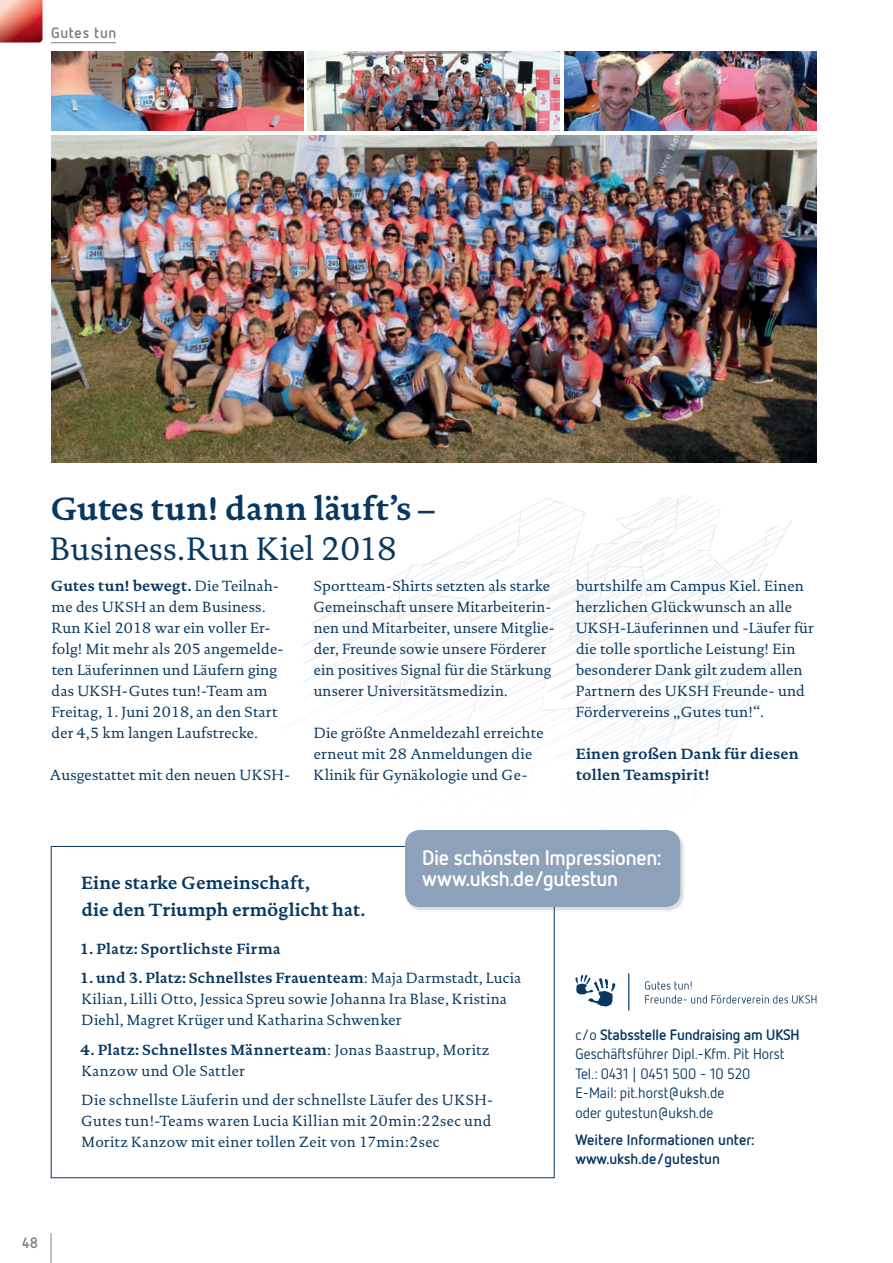
<style>
.page{position:relative;width:893px;height:1263px;background:#fff}
.page>*{position:absolute;margin:0;border:0;box-sizing:border-box;transform-origin:0 0}
.t1{font:700 33px "DTL Documenta TOT";letter-spacing:.01em;color:#083760}
.t2{font:33px "DTL Documenta TOT";letter-spacing:-.005em;color:#083760}
.t3{font:700 21px/21px "Netto OT";letter-spacing:-.015em;color:#fff}
.t4{font:700 18px/27px "DTL Documenta TOT";letter-spacing:.005em;color:#083760}
.t5{font:15px/21px "DTL Documenta TOT";letter-spacing:.01em;color:#083760}
.t6{font:15px/19.5px "Netto OT";color:#083760}
.t7{font:700 15px/21px "DTL Documenta TOT";letter-spacing:.01em;color:#083760}
.t8{font:700 15px/19.5px "Netto OT";color:#083760}
.t9{font:700 15px "Netto OT";letter-spacing:.045em;color:#7c7f7f}
.s1{font-weight:700}
</style>
<div class="page">
<img style="left:0;top:0;width:43px;height:43px">
<hr style="left:51px;top:42px;width:65px;height:1px;background:#7c7f7f">
<svg style="left:263px;top:495px;width:529px;height:428px"></svg>
<img style="left:564px;top:51px;width:252px;height:80px">
<img style="left:308px;top:51px;width:252px;height:80px">
<img style="left:51px;top:51px;width:252px;height:80px">
<img style="left:51px;top:135px;width:765px;height:327px">
<hr style="left:628px;top:974px;width:1px;height:36px;background:#083760">
<svg style="left:575px;top:975px;width:40px;height:32px"></svg>
<svg style="left:645px;top:995px;width:171px;height:8px"></svg>
<svg style="left:645px;top:981px;width:47px;height:8px"></svg>
<div style="left:406px;top:831px;width:279px;height:81px;background:#000002;opacity:.2"></div>
<div style="left:405px;top:830px;width:275px;height:77px;background:#8da2ba;border-radius:15px"></div>
<hr style="left:51px;top:1233px;width:1px;height:30px;background:#7c7f7f">
<p class="t9" style="left:51px;top:24px;width:67px">Gutes tun</p>
<h1 class="t1" style="left:51px;top:488px;width:386px">Gutes tun! dann läuft’s –</h1>
<h1 class="t2" style="left:50px;top:529px;width:348px">Business.Run Kiel 2018</h1>
<p class="t5" style="left:51px;top:575px;width:234px"><span class="s1">Gutes tun! bewegt.</span> Die Teilnah&shy;me des UKSH an dem Business.<br>Run Kiel 2018 war ein voller Er&shy;folg! Mit mehr als 205 angemelde&shy;ten Läuferinnen und Läufern ging das UKSH-Gutes tun!-Team am<br>Freitag, 1. Juni 2018, an den Start der 4,5 km langen Laufstrecke.</p>
<p class="t5" style="left:50px;top:764px;width:242px">Ausgestattet mit den neuen UKSH-</p>
<p class="t5" style="left:313px;top:575px;width:243px">Sportteam-Shirts setzten als starke Gemeinschaft unsere Mitarbeiterin&shy;nen und Mitarbeiter, unsere Mitglie&shy;der, Freunde sowie unsere Förderer ein positives Signal für die Stärkung unserer Universitätsmedizin.</p>
<p class="t5" style="left:314px;top:722px;width:231px">Die größte Anmeldezahl erreichte erneut mit 28 Anmeldungen die<br>Klinik für Gynäkologie und Ge-</p>
<p class="t5" style="left:576px;top:575px;width:240px">burtshilfe am Campus Kiel. Einen herzlichen Glückwunsch an alle<br>UKSH-Läuferinnen und -Läufer für die tolle sportliche Leistung! Ein besonderer Dank gilt zudem allen<br>Partnern des UKSH Freunde- und<br>Fördervereins „Gutes tun!“.</p>
<p class="t7" style="left:576px;top:743px;width:224px">Einen großen Dank für diesen tollen Teamspirit!</p>
<h2 class="t3" style="left:422px;top:846px;width:241px">Die schönsten Impressionen: www.uksh.de/gutestun</h2>
<p class="t4" style="left:81px;top:869px;width:286px">Eine starke Gemeinschaft,<br>die den Triumph ermöglicht hat.</p>
<p class="t7" style="left:80px;top:938px;width:202px">1. Platz: Sportlichste Firma</p>
<p class="t5" style="left:80px;top:968px;width:443px"><span class="s1">1. und 3. Platz: Schnellstes Frauenteam</span>: Maja Darmstadt, Lucia<br>Kilian, Lilli Otto, Jessica Spreu sowie Johanna Ira Blase, Kristina<br>Diehl, Magret Krüger und Katharina Schwenker</p>
<p class="t5" style="left:80px;top:1039px;width:411px"><span class="s1">4. Platz: Schnellstes Männerteam</span>: Jonas Baastrup, Moritz<br>Kanzow und Ole Sattler</p>
<p class="t5" style="left:81px;top:1090px;width:414px">Die schnellste Läuferin und der schnellste Läufer des UKSH-<br>Gutes tun!-Teams waren Lucia Killian mit 20min:22sec und<br>Moritz Kanzow mit einer tollen Zeit von 17min:2sec</p>
<p class="t6" style="left:575px;top:1024px;width:226px">c/o <span class="s1">Stabsstelle Fundraising am UKSH<br></span>Geschäftsführer Dipl.-Kfm. Pit Horst<br>Tel.: 0431 | 0451 500 - 10 520<br>E-Mail: pit.horst@uksh.de<br>oder gutestun@uksh.de</p>
<p class="t8" style="left:575px;top:1129px;width:181px">Weitere Informationen unter: www.uksh.de/gutestun</p>
<p class="t9" style="left:22px;top:1233px;width:18px">48</p>
</div>
